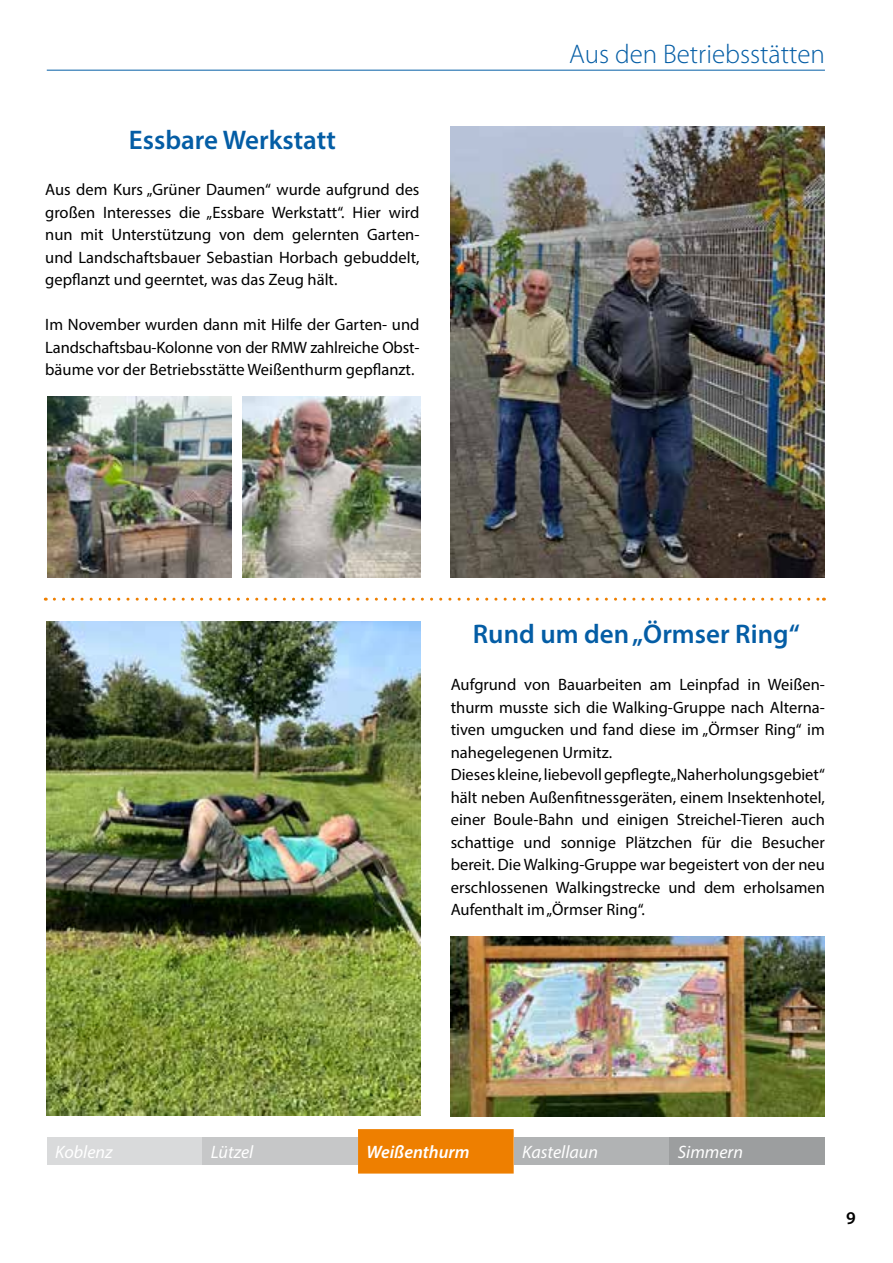
<style>
.page{position:relative;width:893px;height:1263px;background:#fff}
.page>*{position:absolute;margin:0;border:0;box-sizing:border-box;transform-origin:0 0}
.t1{font:600 27px "Myriad Pro";color:#045da5}
.t2{font:300 27px "Myriad Pro";color:#045da5}
.t3{font:italic 18px "Myriad Pro";color:#fff}
.t4{font:italic 600 18px "Myriad Pro";color:#fff}
.t5{font:600 18px "Myriad Pro";color:#000}
.t6{font:16.5px/22.5px "Myriad Pro";color:#000;text-align:justify}
</style>
<div class="page">
<hr style="left:47px;top:70px;width:778px;height:1px;background:#045da5">
<img style="left:451px;top:127px;width:374px;height:451px">
<img style="left:451px;top:936px;width:374px;height:180px">
<img style="left:47px;top:621px;width:374px;height:494px">
<svg style="left:54px;top:598px;width:770px;height:3px"></svg>
<img style="left:242px;top:396px;width:179px;height:182px">
<img style="left:47px;top:396px;width:185px;height:182px">
<div style="left:358px;top:1129px;width:156px;height:44px;background:#ee7f00"></div>
<div style="left:47px;top:1137px;width:155px;height:28px;background:#d9dadb"></div>
<div style="left:202px;top:1137px;width:156px;height:28px;background:#c6c7c8"></div>
<div style="left:514px;top:1137px;width:155px;height:28px;background:#b1b3b4"></div>
<div style="left:669px;top:1137px;width:156px;height:28px;background:#9c9e9f"></div>
<h1 class="t1" style="left:129px;top:122px;width:208px">Essbare Werkstatt</h1>
<p class="t6" style="left:45px;top:178px;width:376px">Aus dem Kurs „Grüner Daumen“ wurde aufgrund des großen Interesses die „Essbare Werkstatt“. Hier wird nun mit Unterstützung von dem gelernten Garten&shy;und Landschaftsbauer Sebastian Horbach gebuddelt, gepflanzt und geerntet, was das Zeug hält.</p>
<p class="t6" style="left:45px;top:313px;width:376px">Im November wurden dann mit Hilfe der Garten- und Landschaftsbau-Kolonne von der RMW zahlreiche Obst&shy;bäume vor der Betriebsstätte Weißenthurm gepflanzt.</p>
<h1 class="t2" style="left:569px;top:39px;width:257px">Aus den Betriebsstätten</h1>
<h1 class="t1" style="left:473px;top:616px;width:328px">Rund um den „Örmser Ring“</h1>
<p class="t6" style="left:451px;top:673px;width:376px;text-align:left">Aufgrund von Bauarbeiten am Leinpfad in Weißen&shy;thurm musste sich die Walking-Gruppe nach Alterna&shy;tiven umgucken und fand diese im „Örmser Ring“ im nahegelegenen Urmitz.<br>Dieses kleine, liebevoll gepflegte „Naherholungsgebiet“ hält neben Außenfitnessgeräten, einem Insektenhotel, einer Boule-Bahn und einigen Streichel-Tieren auch schattige und sonnige Plätzchen für die Besucher bereit. Die Walking-Gruppe war begeistert von der neu erschlossenen Walkingstrecke und dem erholsamen Aufenthalt im „Örmser Ring“.</p>
<p class="t3" style="left:55px;top:1141px;width:59px">Koblenz</p>
<p class="t3" style="left:211px;top:1141px;width:44px">Lützel</p>
<p class="t4" style="left:367px;top:1140px;width:104px">Weißenthurm</p>
<p class="t3" style="left:522px;top:1141px;width:77px">Kastellaun</p>
<p class="t3" style="left:678px;top:1141px;width:67px">Simmern</p>
<p class="t5" style="left:846px;top:1206px;width:11px">9</p>
</div>
